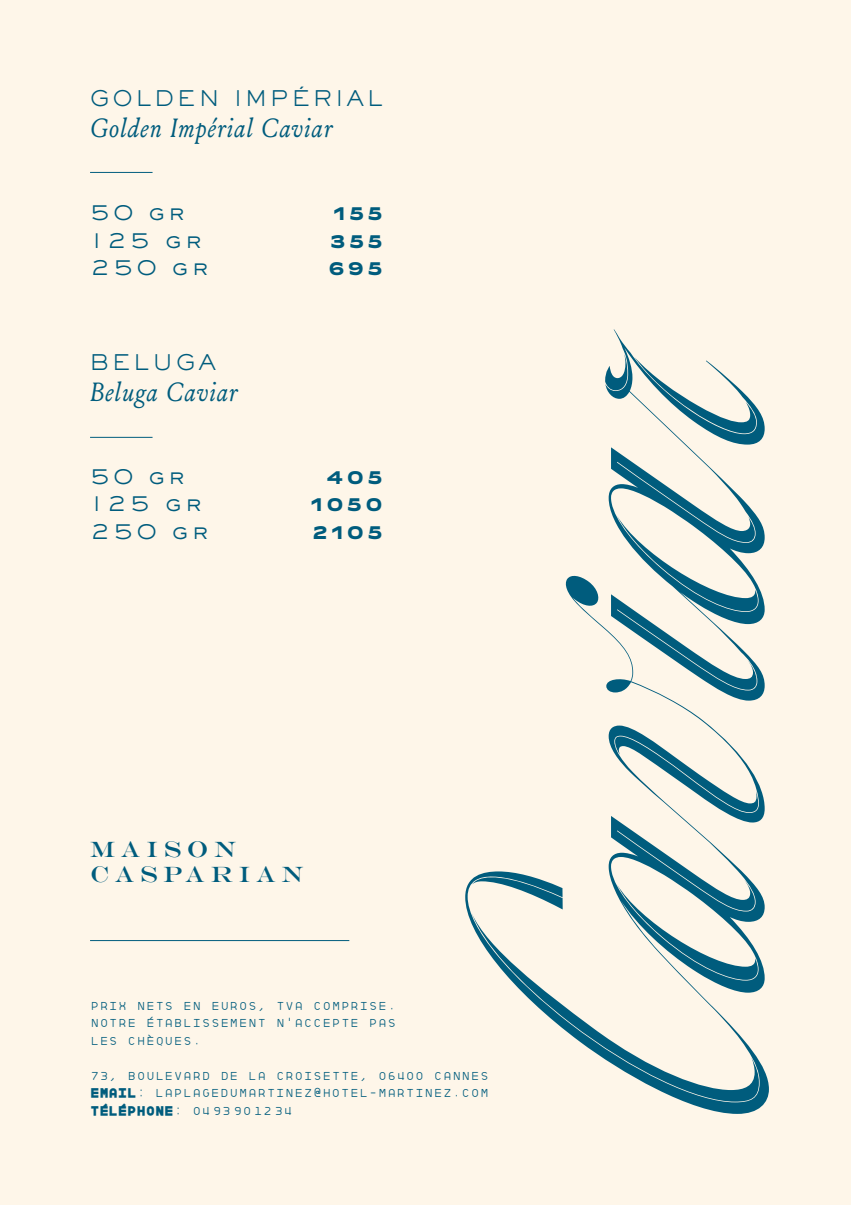
<style>
.page{position:relative;width:851px;height:1205px;background:#fff}
.page>*{position:absolute;margin:0;border:0;box-sizing:border-box;transform-origin:0 0}
.t1{font:italic 26.25px "Louize";letter-spacing:.025em;color:#005c7d}
.t2{font:300 22.5px "Sackers Gothic Std";letter-spacing:.15em;color:#005c7d}
.t3{font:22.5px "Engravers";letter-spacing:.25em;color:#005c7d}
.t4{font:300 21.25px "Sackers Gothic Std";letter-spacing:.15em;color:#005c7d}
.t5{font:900 18.75px/27.5px "Lyyra Extended";letter-spacing:.25em;color:#005c7d;text-align:justify}
.t6{font:17.5px/17.5px "Raoul";letter-spacing:-.015em;color:#005c7d;text-align:justify}
.s1{font-weight:900}
</style>
<div class="page">
<div style="left:0;top:0;width:850px;height:1205px;background:#fef6e9"></div>
<svg style="left:565px;top:575px;width:189px;height:150px"></svg>
<svg style="left:465px;top:725px;width:303px;height:389px"></svg>
<svg style="left:472px;top:872px;width:91px;height:37px"></svg>
<svg style="left:617px;top:884px;width:140px;height:96px"></svg>
<svg style="left:605px;top:329px;width:159px;height:371px"></svg>
<svg style="left:634px;top:357px;width:122px;height:76px"></svg>
<hr style="left:90px;top:940px;width:259px;height:1px;background:#005c7d">
<hr style="left:90px;top:172px;width:62px;height:1px;background:#005c7d">
<hr style="left:90px;top:437px;width:62px;height:1px;background:#005c7d">
<p class="t4" style="left:90px;top:84px;width:294px">GOLDEN IMPÉRIAL</p>
<p class="t1" style="left:90px;top:110px;width:244px">Golden Impérial Caviar</p>
<p class="t2" style="left:90px;top:197px;width:97px">50 gr</p>
<p class="t2" style="left:90px;top:224px;width:113px">125 gr</p>
<p class="t2" style="left:90px;top:252px;width:120px">250 gr</p>
<p class="t4" style="left:90px;top:348px;width:128px">BELUGA</p>
<p class="t1" style="left:90px;top:374px;width:149px">Beluga Caviar</p>
<p class="t2" style="left:90px;top:461px;width:97px">50 gr</p>
<p class="t2" style="left:90px;top:488px;width:113px">125 gr</p>
<p class="t2" style="left:90px;top:516px;width:120px">250 gr</p>
<p class="t5" style="left:329px;top:200px;width:54px">155<br>355<br>695</p>
<p class="t5" style="left:311px;top:464px;width:72px;text-indent:16px">405<br>1050<br>2105</p>
<p class="t3" style="left:90px;top:836px;width:148px">MAISON</p>
<p class="t3" style="left:90px;top:861px;width:215px">CASPARIAN</p>
<p class="t6" style="left:90px;top:995px;width:308px">prix nets en euros, tva comprise. notre établissement n’accepte pas les chèques.</p>
<p class="t6" style="left:90px;top:1065px;width:401px">73, boulevard de la croisette, 06400 cannes <span class="s1">email</span>: laplagedumartinez@hotel-martinez.com <span class="s1">téléphone</span>: 0493901234</p>
</div>
